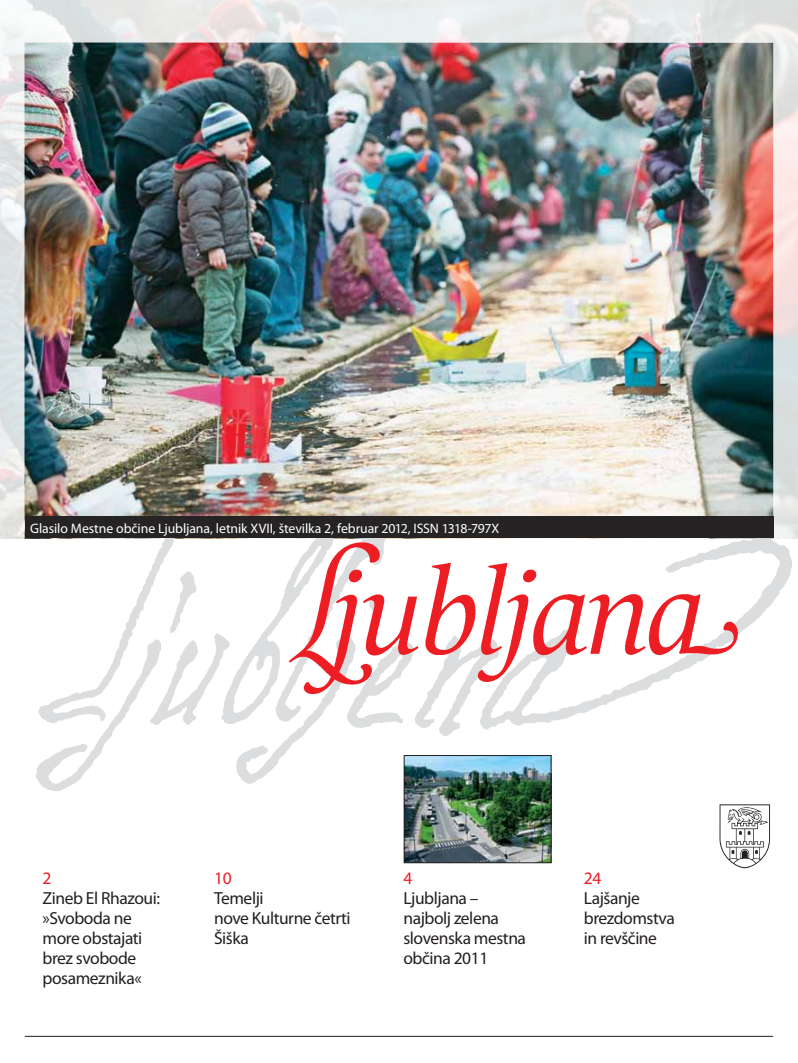
<style>
.page{position:relative;width:798px;height:1063px;background:#fff}
.page>*{position:absolute;margin:0;border:0;box-sizing:border-box;transform-origin:0 0}
.t1{font:17.5px/20px "Myriad Pro";letter-spacing:-.025em;color:#231f20}
.t2{font:17.5px "Myriad Pro";color:#ed1d24}
.t3{font:13.75px "Myriad Pro";letter-spacing:-.005em;color:#fff}
</style>
<div class="page">
<img style="left:0;top:0;width:797px;height:1037px">
<svg style="left:36px;top:537px;width:756px;height:254px"></svg>
<img style="left:285px;top:538px;width:454px;height:159px">
<div style="left:25px;top:517px;width:747px;height:21px;background:#262324"></div>
<svg style="left:719px;top:804px;width:50px;height:64px"></svg>
<img style="left:406px;top:757px;width:143px;height:104px">
<div style="left:404px;top:755px;width:147px;height:108px;border:1px solid #231f20"></div>
<hr style="left:25px;top:1036px;width:747px;height:1px;background:#231f20">
<p class="t3" style="left:30px;top:520px;width:470px">Glasilo Mestne občine Ljubljana, letnik XVII, številka 2, februar 2012, ISSN 1318-797X</p>
<p class="t2" style="left:43px;top:867px;width:10px">2</p>
<p class="t1" style="left:43px;top:888px;width:119px">Zineb El Rhazoui: »Svoboda ne more obstajati brez svobode posameznika«</p>
<p class="t2" style="left:214px;top:867px;width:19px">10</p>
<p class="t1" style="left:214px;top:888px;width:138px">Temelji<br>nove Kulturne četrti<br>Šiška</p>
<p class="t2" style="left:403px;top:867px;width:10px">4</p>
<p class="t1" style="left:403px;top:888px;width:124px">Ljubljana – najbolj zelena slovenska mestna občina 2011</p>
<p class="t2" style="left:583px;top:867px;width:19px">24</p>
<p class="t1" style="left:583px;top:888px;width:92px">Lajšanje brezdomstva in revščine</p>
</div>
